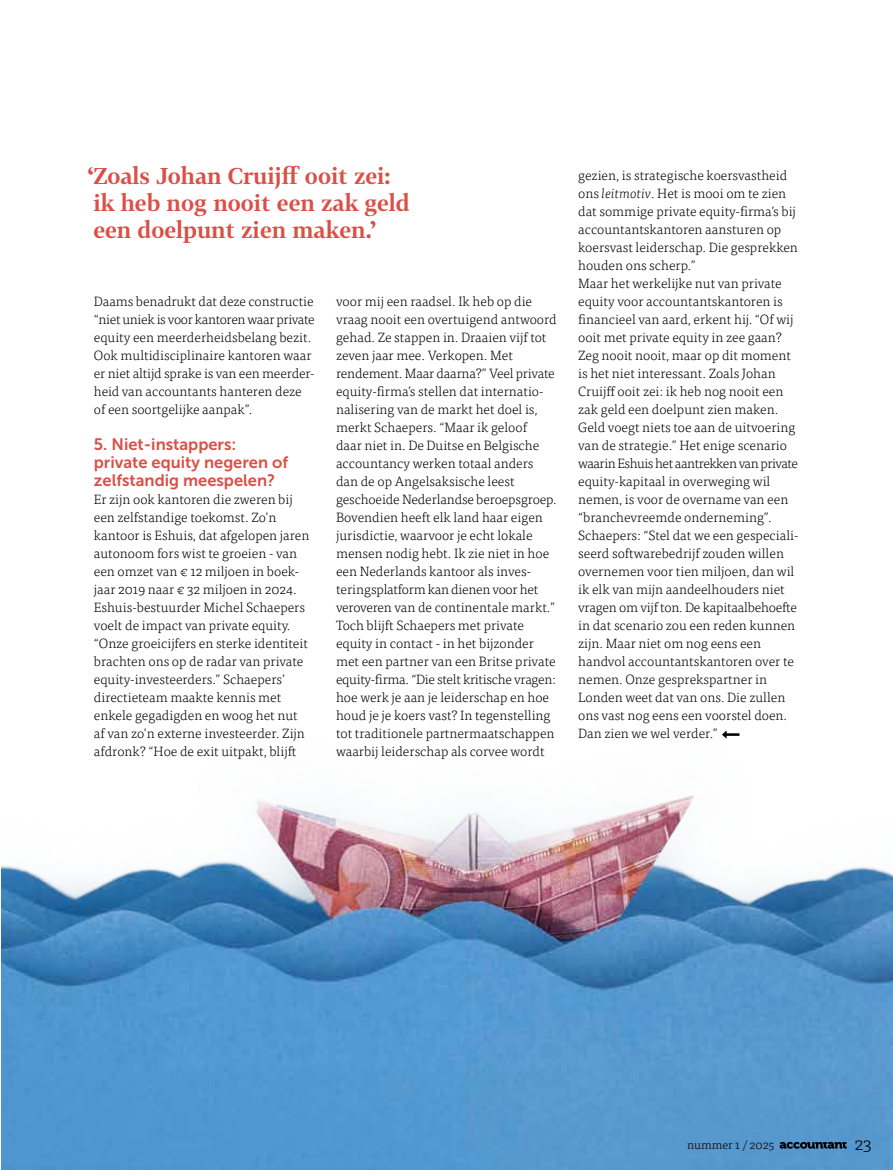
<style>
.page{position:relative;width:893px;height:1170px;background:#fff}
.page>*{position:absolute;margin:0;border:0;box-sizing:border-box;transform-origin:0 0}
.t1{font:700 22.5px/27px "Tabac G2";color:#da4f46}
.t2{font:300 18px "Tisa Pro";color:#000}
.t3{font:16.5px/18px "Museo Sans 700";color:#da4f46}
.t4{font:300 13.5px/18px "Tisa Pro";color:#000}
.t5{font:300 12px "Tisa Pro";color:#000}
.s1{font-style:italic}
</style>
<div class="page">
<img style="left:1px;top:733px;width:892px;height:436px">
<svg style="left:722px;top:730px;width:17px;height:8px"></svg>
<svg style="left:780px;top:1141px;width:67px;height:7px"></svg>
<h1 class="t1" style="left:88px;top:161px;width:323px">‘Zoals Johan Cruijff ooit zei: ik heb nog nooit een zak geld een doelpunt zien maken.’</h1>
<p class="t4" style="left:94px;top:292px;width:222px">Daams benadrukt dat deze constructie “niet uniek is voor kantoren waar private equity een meerderheidsbelang bezit.<br>Ook multidisciplinaire kantoren waar er niet altijd sprake is van een meerder&shy;heid van accountants hanteren deze of een soortgelijke aanpak”.</p>
<p class="t3" style="left:94px;top:435px;width:196px">5. Niet- instappers: private equity negeren of zelfstandig meespelen?</p>
<p class="t4" style="left:94px;top:490px;width:217px">Er zijn ook kantoren die zweren bij een zelfstandige toekomst. Zo’n kantoor is Eshuis, dat afgelopen jaren autonoom fors wist te groeien - van een omzet van € 12 miljoen in boek&shy;jaar 2019 naar € 32 miljoen in 2024.<br>Eshuis-bestuurder Michel Schaepers voelt de impact van private equity. “Onze groeicijfers en sterke identiteit brachten ons op de radar van private equity-investeerders.” Schaepers’ directieteam maakte kennis met enkele gegadigden en woog het nut af van zo’n externe investeerder. Zijn afdronk? “Hoe de exit uitpakt, blijft</p>
<p class="t4" style="left:336px;top:292px;width:222px">voor mij een raadsel. Ik heb op die vraag nooit een overtuigend antwoord gehad. Ze stappen in. Draaien vijf tot zeven jaar mee. Verkopen. Met rendement. Maar daarna?” Veel private equity-firma’s stellen dat internatio&shy;nalisering van de markt het doel is, merkt Schaepers. “Maar ik geloof<br>daar niet in. De Duitse en Belgische accountancy werken totaal anders dan de op Angelsaksische leest geschoeide Nederlandse beroepsgroep.<br>Bovendien heeft elk land haar eigen jurisdictie, waarvoor je echt lokale mensen nodig hebt. Ik zie niet in hoe een Nederlands kantoor als inves&shy;teringsplatform kan dienen voor het veroveren van de continentale markt.” Toch blijft Schaepers met private equity in contact - in het bijzonder met een partner van een Britse private equity-firma. “Die stelt kritische vragen: hoe werk je aan je leiderschap en hoe houd je je koers vast? In tegenstelling tot traditionele partnermaatschappen waarbij leiderschap als corvee wordt</p>
<p class="t4" style="left:578px;top:166px;width:222px">gezien, is strategische koersvastheid ons <span class="s1">leitmotiv</span>. Het is mooi om te zien dat sommige private equity-firma’s bij accountantskantoren aansturen op koersvast leiderschap. Die gesprekken houden ons scherp.”<br>Maar het werkelijke nut van private equity voor accountantskantoren is financieel van aard, erkent hij. “Of wij ooit met private equity in zee gaan?<br>Zeg nooit nooit, maar op dit moment is het niet interessant. Zoals Johan Cruijff ooit zei: ik heb nog nooit een zak geld een doelpunt zien maken.<br>Geld voegt niets toe aan de uitvoering van de strategie.” Het enige scenario waarin Eshuis het aantrekken van private equity-kapitaal in overweging wil nemen, is voor de overname van een “branchevreemde onderneming”.<br>Schaepers: “Stel dat we een gespeciali&shy;seerd softwarebedrijf zouden willen overnemen voor tien miljoen, dan wil ik elk van mijn aandeelhouders niet vragen om vijf ton. De kapitaalbehoefte in dat scenario zou een reden kunnen zijn. Maar niet om nog eens een handvol accountantskantoren over te nemen. Onze gesprekspartner in Londen weet dat van ons. Die zullen ons vast nog eens een voorstel doen.<br>Dan zien we wel verder.”</p>
<p class="t5" style="left:687px;top:1135px;width:89px">nummer 1 / 2025</p>
<h2 class="t2" style="left:854px;top:1130px;width:19px">23</h2>
</div>
